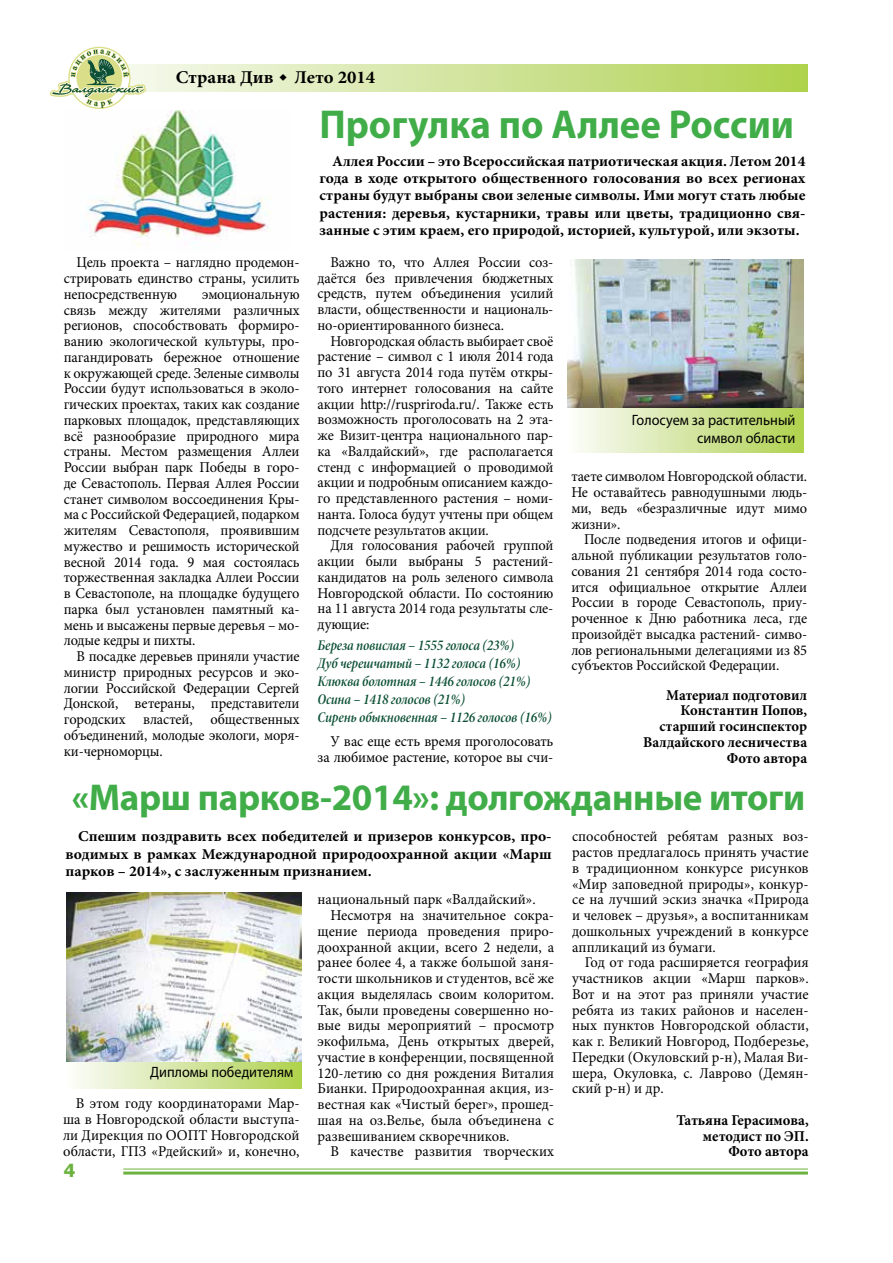
<style>
.page{position:relative;width:893px;height:1263px;background:#fff}
.page>*{position:absolute;margin:0;border:0;box-sizing:border-box;transform-origin:0 0}
.t1{font:700 40.5px "Myriad Pro";color:#41ad49;scale:.96 1}
.t2{font:700 37.5px "Myriad Pro";letter-spacing:-.01em;color:#41ad49}
.t3{font:700 18px "Minion Pro";color:#000;scale:1.04 1}
.t4{font:700 18px "Tahoma";color:#6bb23e}
.t5{font:15px/15.8px "Minion Pro";color:#000;text-align:justify;scale:.96 1}
.t6{font:15px/15.8px "Minion Pro";color:#000;text-align:justify}
.t7{font:700 15px/15.8px "Minion Pro";color:#000;text-align:right}
.t8{font:15px/18px "Minion Pro Semibold Cn It Subh";letter-spacing:-.01em;color:#0b4f34}
.t9{font:700 15px/17.2px "Minion Pro";color:#000;text-align:justify;scale:1.04 1}
.t10{font:15px/18px "Myriad Pro";color:#000;text-align:right;scale:.95 1}
.s1{font-family:"Tahoma"}
</style>
<div class="page">
<hr style="left:123px;top:1168px;width:685px;height:1px;background:#6bb23e">
<hr style="left:123px;top:1171px;width:685px;height:3px;background:#6bb23e">
<svg style="left:146px;top:65px;width:661px;height:26px;background:#d1e49b"></svg>
<svg style="left:50px;top:46px;width:96px;height:63px"></svg>
<img style="left:85px;top:111px;width:186px;height:136px">
<div style="left:567px;top:407px;width:237px;height:45px;background:linear-gradient(to right,#fcfdfc,#afd14f)"></div>
<img style="left:567px;top:260px;width:237px;height:148px">
<div style="left:65px;top:1061px;width:237px;height:27px;background:linear-gradient(to right,#fcfcfc,#afd14f)"></div>
<img style="left:66px;top:893px;width:235px;height:168px">
<p class="t3" style="left:176px;top:64px;width:193px">Страна Див <span class="s1">٠</span> Лето 2014</p>
<h1 class="t1" style="left:319px;top:98px;width:496px">Прогулка по Аллее России</h1>
<p class="t5" style="left:64px;top:255px;width:247px;text-indent:13px">Цель проекта – наглядно продемон&shy;стрировать единство страны, усилить непосредственную</p>
<p class="t5" style="left:64px;top:286px;width:247px;text-indent:138px">эмоциональную связь между жителями различных регионов, способствовать формиро&shy;ванию экологической культуры, про&shy;пагандировать бережное отношение к окружающей среде. Зеленые символы России будут использоваться в эколо&shy;гических проектах, таких как создание парковых площадок, представляющих всё разнообразие природного мира страны. Местом размещения Аллеи России выбран парк Победы в горо&shy;де Севастополь. Первая Аллея России станет символом воссоединения Кры&shy;ма с Российской Федерацией, подарком жителям Севастополя, проявившим мужество и решимость исторической весной 2014 года. 9 мая состоялась торжественная закладка Аллеи России в Севастополе, на площадке будущего парка был установлен памятный ка&shy;мень и высажены первые деревья – мо&shy;лодые кедры и пихты.</p>
<p class="t5" style="left:64px;top:649px;width:247px;text-indent:13px">В посадке деревьев приняли участие министр природных ресурсов и эко&shy;логии Российской Федерации Сергей Донской, ветераны, представители городских властей, общественных объединений, молодые экологи, моря&shy;ки-черноморцы.</p>
<p class="t7" style="left:319px;top:152px;width:488px;line-height:17.2px;text-align:justify;text-indent:13px">Аллея России – это Всероссийская патриотическая акция. Летом 2014 года в ходе открытого общественного голосования во всех регионах страны будут выбраны свои зеленые символы. Ими могут стать любые растения: деревья, кустарники, травы или цветы, традиционно свя&shy;занные с этим краем, его природой, историей, культурой, или экзоты.</p>
<p class="t5" style="left:318px;top:254px;width:247px;text-indent:13px">Важно то, что Аллея России соз&shy;даётся без привлечения бюджетных средств, путем объединения усилий власти, общественности и националь&shy;но-ориентированного бизнеса.</p>
<p class="t5" style="left:318px;top:333px;width:247px;text-indent:13px">Новгородская область выбирает своё растение – символ с 1 июля 2014 года по 31 августа 2014 года путём откры&shy;того интернет голосования на сайте акции http://ruspriroda.ru/. Также есть возможность проголосовать на 2 эта&shy;же Визит-центра национального пар&shy;ка «Валдайский», где располагается стенд с информацией о проводимой акции и подробным описанием каждо&shy;го представленного растения – номи&shy;нанта. Голоса будут учтены при общем подсчете результатов акции.</p>
<p class="t5" style="left:318px;top:538px;width:247px;text-indent:13px">Для голосования рабочей группой акции были выбраны 5 растений&shy;кандидатов на роль зеленого символа Новгородской области. По состоянию на 11 августа 2014 года результаты сле&shy;дующие:</p>
<p class="t8" style="left:318px;top:637px;width:236px">Береза повислая – 1555 голоса (23%)<br>Дуб черешчатый – 1132 голоса (16%)<br>Клюква болотная – 1446 голосов (21%)<br>Осина – 1418 голосов (21%)<br>Сирень обыкновенная – 1126 голосов (16%)</p>
<p class="t5" style="left:318px;top:734px;width:247px;text-align:right">У вас еще есть время проголосовать за любимое растение, которое вы счи-</p>
<p class="t10" style="left:632px;top:410px;width:174px">Голосуем за растительный символ области</p>
<p class="t5" style="left:571px;top:469px;width:247px">таете символом Новгородской области.<br>Не оставайтесь равнодушными людь&shy;ми, ведь «безразличные идут мимо жизни».</p>
<p class="t5" style="left:571px;top:532px;width:247px;text-indent:13px">После подведения итогов и офици&shy;альной публикации результатов голо&shy;сования 21 сентября 2014 года состо&shy;ится официальное открытие Аллеи России в городе Севастополь, приу&shy;роченное к Дню работника леса, где произойдёт высадка растений- симво&shy;лов региональными делегациями из 85 субъектов Российской Федерации.</p>
<p class="t7" style="left:643px;top:687px;width:165px">Материал подготовил<br>Константин Попов, старший госинспектор<br>Валдайского лесничества<br>Фото автора</p>
<h2 class="t2" style="left:72px;top:772px;width:735px">«Марш парков-2014»: долгожданные итоги</h2>
<p class="t9" style="left:66px;top:828px;width:469px;text-indent:13px">Спешим поздравить всех победителей и призеров конкурсов, про&shy;водимых в рамках Международной природоохранной акции «Марш парков – 2014», с заслуженным признанием.</p>
<p class="t10" style="left:150px;top:1063px;width:152px">Дипломы победителям</p>
<p class="t6" style="left:63px;top:1096px;width:238px;text-indent:13px">В этом году координаторами Мар&shy;ша в Новгородской области выступа&shy;ли Дирекция по ООПТ Новгородской области, ГПЗ «Рдейский» и, конечно,</p>
<p class="t4" style="left:64px;top:1158px;width:13px">4</p>
<p class="t6" style="left:318px;top:892px;width:220px">национальный парк «Валдайский».</p>
<p class="t6" style="left:330px;top:907px;width:225px">Несмотря на значительное сокра-</p>
<p class="t6" style="left:318px;top:923px;width:238px">щение периода проведения приро-</p>
<p class="t6" style="left:318px;top:939px;width:238px">доохранной акции, всего 2 недели, а</p>
<p class="t6" style="left:318px;top:955px;width:238px">ранее более 4, а также большой заня-</p>
<p class="t6" style="left:318px;top:970px;width:238px">тости школьников и студентов, всё же</p>
<p class="t6" style="left:318px;top:986px;width:238px">акция выделялась своим колоритом.</p>
<p class="t6" style="left:318px;top:1002px;width:238px">Так, были проведены совершенно но-</p>
<p class="t6" style="left:318px;top:1018px;width:238px">вые виды мероприятий – просмотр</p>
<p class="t6" style="left:318px;top:1033px;width:238px">экофильма, День открытых дверей,</p>
<p class="t6" style="left:318px;top:1049px;width:238px">участие в конференции, посвященной</p>
<p class="t6" style="left:318px;top:1065px;width:238px">120-летию со дня рождения Виталия</p>
<p class="t6" style="left:318px;top:1081px;width:238px">Бианки. Природоохранная акция, из-</p>
<p class="t6" style="left:318px;top:1096px;width:238px">вестная как «Чистый берег», прошед-</p>
<p class="t6" style="left:318px;top:1112px;width:238px">шая на оз.Велье, была объединена с</p>
<p class="t6" style="left:318px;top:1128px;width:193px">развешиванием скворечников.</p>
<p class="t6" style="left:330px;top:1144px;width:225px">В качестве развития творческих</p>
<p class="t6" style="left:572px;top:829px;width:238px">способностей ребятам разных воз&shy;растов предлагалось принять участие в традиционном конкурсе рисунков «Мир заповедной природы», конкур&shy;се на лучший эскиз значка «Природа и человек – друзья», а воспитанникам дошкольных учреждений в конкурсе аппликаций из бумаги.</p>
<p class="t6" style="left:572px;top:955px;width:238px;text-indent:13px">Год от года расширяется география участников акции «Марш парков».<br>Вот и на этот раз приняли участие ребята из таких районов и населен&shy;ных пунктов Новгородской области, как г. Великий Новгород, Подберезье, Передки (Окуловский р-н), Малая Ви&shy;шера, Окуловка, с. Лаврово (Демян&shy;ский р-н) и др.</p>
<p class="t7" style="left:676px;top:1112px;width:134px">Татьяна Герасимова, методист по ЭП.<br>Фото автора</p>
</div>
